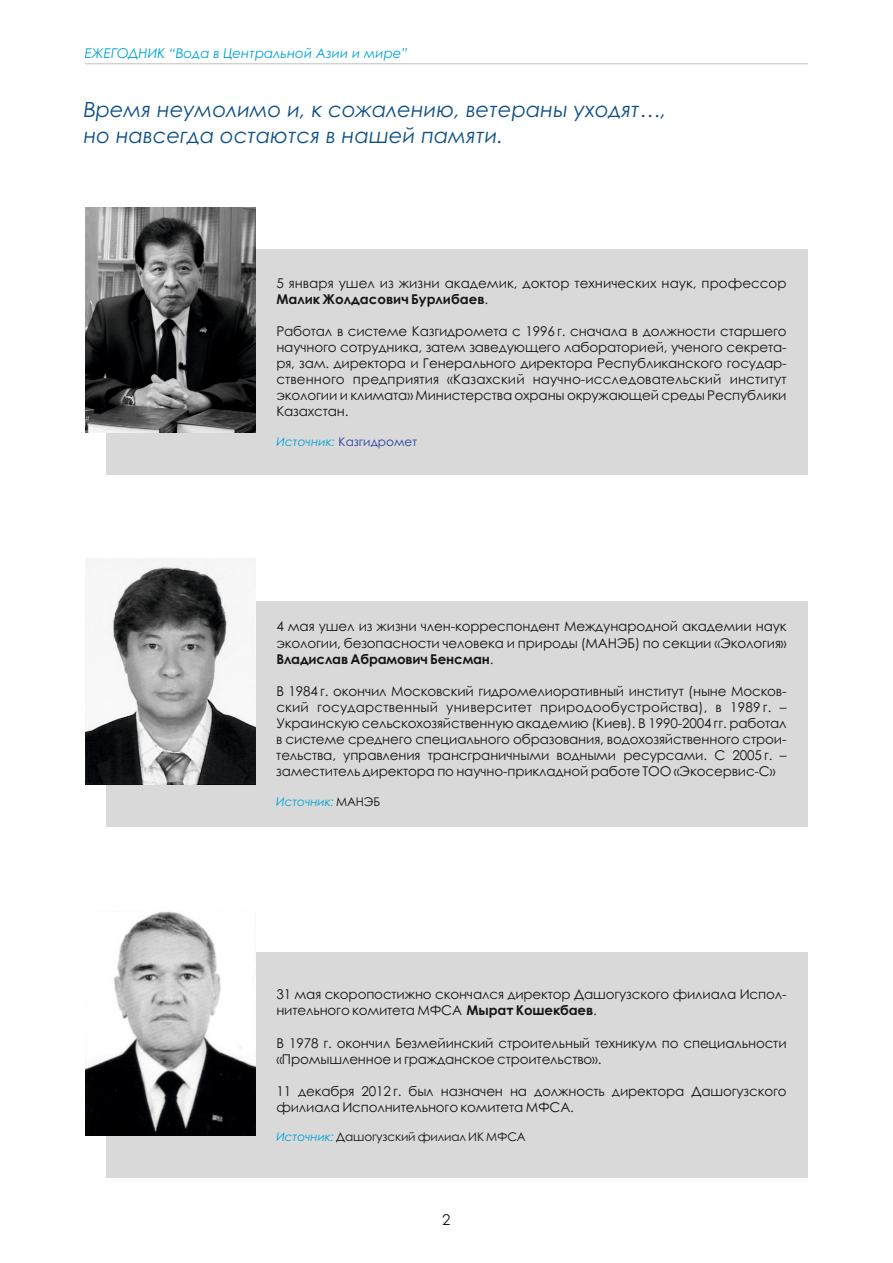
<style>
.page{position:relative;width:893px;height:1263px;background:#fff}
.page>*{position:absolute;margin:0;border:0;box-sizing:border-box;transform-origin:0 0}
.t1{font:italic 21px/25px "Century Gothic";color:#0f5087}
.t2{font:15px "Century Gothic";color:#151616}
.t3{font:13.5px/16px "Century Gothic";letter-spacing:-.01em;color:#151616}
.t4{font:italic 13.5px "Century Gothic";color:#00a3d4}
.t5{font:12px "Century Gothic";letter-spacing:-.01em;color:#151616}
.t6{font:12px "Century Gothic";color:#273e9f}
.t7{font:italic 12px "Century Gothic";letter-spacing:-.01em;color:#00a3d4}
.s1{font-weight:700}
.s2{font-style:italic;color:#00a3d4}
.s3{font-style:normal;color:#151616}
</style>
<div class="page">
<div style="left:106px;top:953px;width:702px;height:225px;background:#d9d9da"></div>
<img style="left:85px;top:911px;width:170px;height:225px">
<hr style="left:85px;top:63px;width:723px;height:1px;background:#c4c4c5">
<div style="left:106px;top:601px;width:702px;height:225px;background:#d9d9da"></div>
<img style="left:85px;top:559px;width:170px;height:225px">
<div style="left:106px;top:250px;width:702px;height:225px;background:#d9d9da"></div>
<img style="left:85px;top:207px;width:170px;height:225px">
<p class="t4" style="left:85px;top:48px;width:325px">ЕЖЕГОДНИК “Вода в Центральной Азии и мире”</p>
<h1 class="t1" style="left:84px;top:99px;width:584px">Время неумолимо и, к сожалению, ветераны уходят…, но навсегда остаются в нашей памяти.</h1>
<p class="t3" style="left:276px;top:276px;width:512px">5 января ушел из жизни академик, доктор технических наук, профессор<br><span class="s1">Малик Жолдасович Бурлибаев</span>.</p>
<p class="t3" style="left:276px;top:324px;width:512px;text-align:justify">Работал в системе Казгидромета с 1996 г. сначала в должности старшего научного сотрудника, затем заведующего лабораторией, ученого секрета&shy;ря, зам. директора и Генерального директора Республиканского государ&shy;ственного предприятия «Казахский научно-исследовательский институт экологии и климата» Министерства охраны окружающей среды Республики Казахстан.</p>
<p class="t6" style="left:276px;top:437px;width:142px"><span class="s2">Источник:</span> Казгидромет</p>
<p class="t3" style="left:276px;top:620px;width:512px;text-align:justify">4 мая ушел из жизни член-корреспондент Международной академии наук экологии, безопасности человека и природы (МАНЭБ) по секции «Экология» <span class="s1">Владислав Абрамович Бенсман</span>.</p>
<p class="t3" style="left:276px;top:684px;width:512px;text-align:justify">В 1984 г. окончил Московский гидромелиоративный институт (ныне Москов&shy;ский государственный университет природообустройства), в 1989 г. – Украинскую сельскохозяйственную академию (Киев). В 1990-2004 гг. работал в системе среднего специального образования, водохозяйственного строи&shy;тельства, управления трансграничными водными ресурсами. С 2005 г. – заместитель директора по научно-прикладной работе ТОО «Экосервис-С»</p>
<p class="t7" style="left:276px;top:797px;width:106px">Источник: <span class="s3">МАНЭБ</span></p>
<p class="t3" style="left:276px;top:987px;width:512px">31 мая скоропостижно скончался директор Дашогузского филиала Испол&shy;нительного комитета МФСА <span class="s1">Мырат Кошекбаев</span>.</p>
<p class="t3" style="left:276px;top:1036px;width:512px">В 1978 г. окончил Безмейинский строительный техникум по специальности «Промышленное и гражданское строительство».</p>
<p class="t3" style="left:276px;top:1084px;width:512px">11 декабря 2012 г. был назначен на должность директора Дашогузского филиала Исполнительного комитета МФСА.</p>
<p class="t5" style="left:276px;top:1132px;width:251px"><span class="s2">Источник:</span> Дашогузский филиал ИК МФСА</p>
<p class="t2" style="left:442px;top:1213px;width:10px">2</p>
</div>
